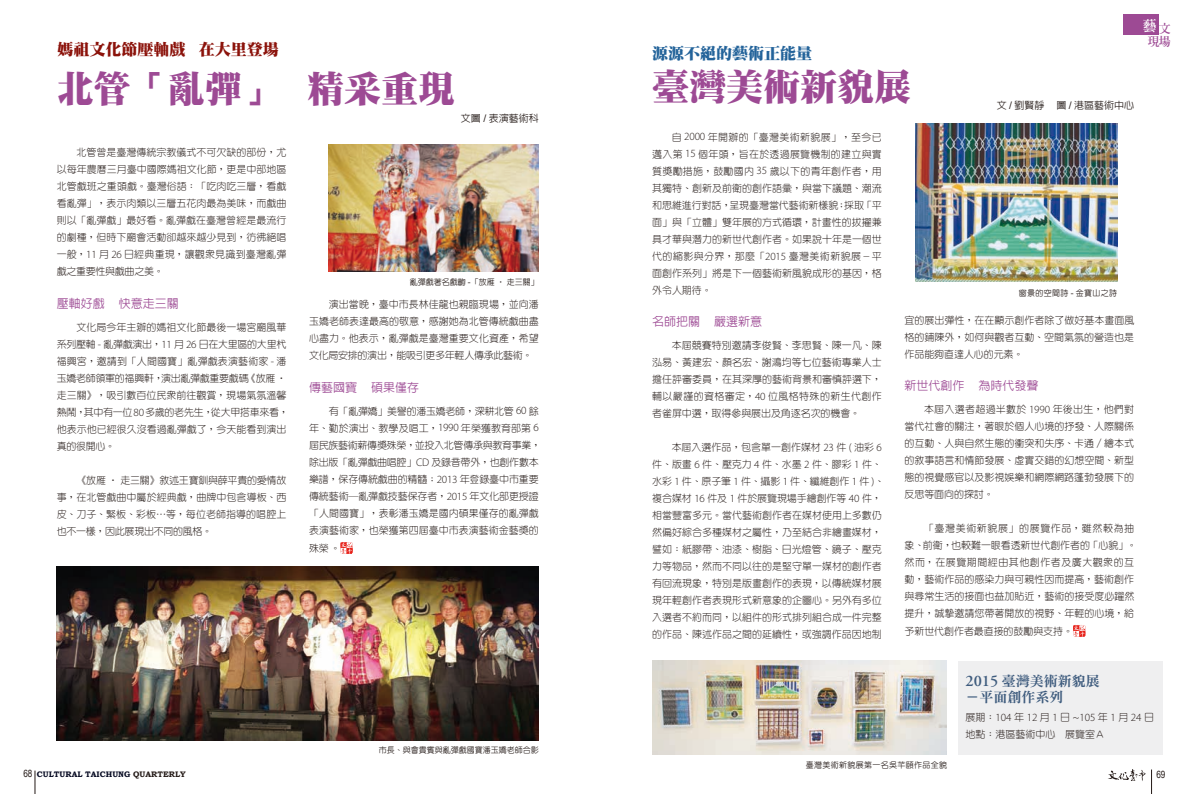
<style>
.page{position:relative;width:1191px;height:794px;background:#fff}
.page>*{position:absolute;margin:0;border:0;box-sizing:border-box;transform-origin:0 0}
.t1{font:37px "DF Ming Std W12";color:#9d4a94}
.t2{font:16px "DF Ming Std W12";color:#8b120a}
.t3{font:16px "DF Ming Std W12";color:#23639a}
.t4{font:14px/16px "DF Ming Std W9";color:#3f5c7e}
.t5{font:800 14px "AR Ming B5";color:#fff}
.t6{font:500 12px "AR Hei B5";color:#9d4a94}
.t7{font:800 12px "AR Ming B5";color:#9d4a94}
.t8{font:300 11px "Myriad Pro";color:#231916}
.t9{font:300 10px/17px "AR Yuan B5";color:#231916;text-align:justify}
.t10{font:500 10px "AR Hei B5";color:#231916}
.t11{font:10px "Arial Narrow";color:#231916}
.t12{font:500 8px "AR Yuan B5";color:#231916}
.t13{font:500 8px "AR Yuan B5";letter-spacing:.04em;color:#231916}
.t14{font:700 8px "Bookman Old Style";color:#050921}
.s1{font-family:"Myriad Pro";font-size:11px}
.s2{font-family:"Arial";font-weight:400;font-size:10.5px}
.s3{font-family:"Arial";font-weight:400;font-size:8.4px}
.s4{font-family:"Adobe Garamond Pro";font-weight:600;font-size:16.1px}
.s5{font-family:"AR Yuan B5";font-size:10px}
.s6{font-family:"Arial Narrow";font-weight:400;font-size:10px;color:#231916}
.s7{color:#231916}
</style>
<div class="page">
<svg style="left:35px;top:770px;width:1px;height:24px"></svg>
<svg style="left:1151px;top:769px;width:1px;height:25px"></svg>
<svg style="left:1108px;top:769px;width:37px;height:12px"></svg>
<div style="left:1123px;top:14px;width:35px;height:20px;background:#9d4a94"></div>
<svg style="left:340px;top:542px;width:13px;height:12px"></svg>
<img style="left:57px;top:566px;width:482px;height:174px">
<img style="left:329px;top:145px;width:210px;height:126px">
<svg style="left:1073px;top:625px;width:13px;height:12px"></svg>
<img style="left:916px;top:123px;width:201px;height:159px">
<img style="left:652px;top:660px;width:294px;height:94px">
<div style="left:958px;top:661px;width:204px;height:93px;background:#efeff0"></div>
<h2 class="t2" style="left:57px;top:40px;width:223px">媽祖文化節壓軸戲 在大里登場</h2>
<h1 class="t1" style="left:57px;top:69px;width:400px">北管「亂彈」 精采重現</h1>
<p class="t9" style="left:57px;top:144px;width:231px;text-indent:20px">北管曾是臺灣傳統宗教儀式不可欠缺的部份，尤以每年農曆三月臺中國際媽祖文化節，更是中部地區北管戲班之重頭戲。臺灣俗語：「吃肉吃三層，看戲看亂彈」，表示肉類以三層五花肉最為美味，而戲曲則以「亂彈戲」最好看。亂彈戲在臺灣曾經是最流行的劇種，但時下廟會活動卻越來越少見到，彷彿絕唱一般，<span class="s1">11</span> 月 <span class="s1">26</span> 日經典重現，讓觀眾見識到臺灣亂彈戲之重要性與戲曲之美。</p>
<p class="t6" style="left:57px;top:298px;width:124px">壓軸好戲 快意走三關</p>
<p class="t9" style="left:57px;top:319px;width:234px;text-align:left;text-indent:20px">文化局今年主辦的媽祖文化節最後一場宮廟風華系列壓軸 <span class="s1">-</span> 亂彈戲演出，<span class="s1">11</span> 月 <span class="s1">26</span> 日在大里區的大里杙福興宮，邀請到「人間國寶」亂彈戲表演藝術家 <span class="s1">-</span> 潘玉嬌老師領軍的福興軒，演出亂彈戲重要戲碼《放雁‧走三關》，吸引數百位民眾前往觀賞，現場氣氛溫馨熱鬧，其中有一位<span class="s1">80</span>多歲的老先生，從大甲搭車來看，他表示他已經很久沒看過亂彈戲了，今天能看到演出真的很開心。</p>
<p class="t9" style="left:57px;top:472px;width:231px;text-indent:20px">《放雁 ‧ 走三關》敘述王寶釧與薛平貴的愛情故事，在北管戲曲中屬於經典戲，曲牌中包含導板、西皮、刀子、緊板、彩板⋯等，每位老師指導的唱腔上也不一樣，因此展現出不同的風格。</p>
<p class="t10" style="left:461px;top:113px;width:79px">文圖 <span class="s2">/</span> 表演藝術科</p>
<p class="t12" style="left:410px;top:278px;width:130px">亂彈戲著名戲齣 <span class="s3">-</span>「放雁 ‧ 走三關」</p>
<p class="t9" style="left:309px;top:296px;width:231px;text-indent:20px">演出當晚，臺中市長林佳龍也親臨現場，並向潘玉嬌老師表達最高的敬意，感謝她為北管傳統戲曲盡心盡力。他表示，亂彈戲是臺灣重要文化資產，希望文化局安排的演出，能吸引更多年輕人傳承此藝術。</p>
<p class="t6" style="left:309px;top:381px;width:112px">傳藝國寶 碩果僅存</p>
<p class="t9" style="left:309px;top:402px;width:234px;text-align:left;text-indent:20px">有「亂彈嬌」美譽的潘玉嬌老師，深耕北管 <span class="s1">60</span> 餘年、勤於演出、教學及唱工，<span class="s1">1990</span> 年榮獲教育部第 <span class="s1">6</span>屆民族藝術薪傳獎殊榮，並投入北管傳承與教育事業，除出版「亂彈戲曲唱腔」<span class="s1">CD</span> 及錄音帶外，也創作數本樂譜，保存傳統戲曲的精髓；<span class="s1">2013</span> 年登錄臺中市重要傳統藝術─亂彈戲技藝保存者，<span class="s1">2015</span> 年文化部更授證「人間國寶」，表彰潘玉嬌是國內碩果僅存的亂彈戲表演藝術家，也榮獲第四屆臺中市表演藝術金藝獎的</p>
<p class="t9" style="left:309px;top:539px;width:33px">殊榮。</p>
<p class="t12" style="left:379px;top:746px;width:162px">市長、與會貴賓與亂彈戲國寶潘玉嬌老師合影</p>
<h2 class="t3" style="left:652px;top:45px;width:161px">源源不絕的藝術正能量</h2>
<h1 class="t1" style="left:652px;top:67px;width:260px">臺灣美術新貌展</h1>
<p class="t10" style="left:996px;top:101px;width:139px">文 <span class="s2">/</span> 劉賢靜 圖 <span class="s2">/</span> 港區藝術中心</p>
<p class="t9" style="left:652px;top:128px;width:231px;text-indent:19px">自 <span class="s1">2000</span> 年開辦的「臺灣美術新貌展」，至今已邁入第 <span class="s1">15</span> 個年頭，旨在於透過展覽機制的建立與實質獎勵措施，鼓勵國內 <span class="s1">35</span> 歲以下的青年創作者，用其獨特、創新及前衛的創作語彙，與當下議題、潮流和思維進行對話，呈現臺灣當代藝術新樣貌；採取「平面」與「立體」雙年展的方式循環，計畫性的拔擢兼具才華與潛力的新世代創作者。如果說十年是一個世代的縮影與分界，那麼「<span class="s1">2015</span> 臺灣美術新貌展－平面創作系列」將是下一個藝術新風貌成形的基因，格外令人期待。</p>
<p class="t6" style="left:652px;top:316px;width:112px">名師把關 嚴選新意</p>
<p class="t9" style="left:652px;top:337px;width:231px;text-indent:19px">本屆競賽特別邀請李俊賢、李思賢、陳一凡、陳泓易、黃建宏、顏名宏、謝鴻均等七位藝術專業人士擔任評審委員，在其深厚的藝術背景和審慎評選下，輔以嚴謹的資格審定，<span class="s1">40</span> 位風格特殊的新生代創作者雀屏中選，取得參與展出及角逐名次的機會。</p>
<p class="t9" style="left:652px;top:438px;width:234px;text-align:left;text-indent:19px">本屆入選作品，包含單一創作媒材 <span class="s1">23</span> 件 <span class="s1">(</span> 油彩 <span class="s1">6</span>件、版畫 <span class="s1">6</span> 件、壓克力 <span class="s1">4</span> 件、水墨 <span class="s1">2</span> 件、膠彩 <span class="s1">1</span> 件、水彩 <span class="s1">1</span> 件、原子筆 <span class="s1">1</span> 件、攝影 <span class="s1">1</span> 件、纖維創作 <span class="s1">1</span> 件 <span class="s1">)</span>、複合媒材 <span class="s1">16</span> 件及 <span class="s1">1</span> 件於展覽現場手繪創作等 <span class="s1">40</span> 件，相當豐富多元。當代藝術創作者在媒材使用上多數仍然偏好綜合多種媒材之屬性，乃至結合非繪畫媒材，譬如：紙膠帶、油漆、樹脂、日光燈管、鏡子、壓克力等物品，然而不同以往的是堅守單一媒材的創作者有回流現象，特別是版畫創作的表現，以傳統媒材展現年輕創作者表現形式新意象的企圖心。另外有多位入選者不約而同，以組件的形式排列組合成一件完整的作品、陳述作品之間的延續性，或強調作品因地制</p>
<p class="t13" style="left:1019px;top:289px;width:100px">窗景的空間詩 <span class="s3">-</span> 金寶山之詩</p>
<p class="t9" style="left:904px;top:311px;width:231px">宜的展出彈性，在在顯示創作者除了做好基本畫面風格的鋪陳外，如何與觀者互動、空間氣氛的營造也是作品能夠直達人心的元素。</p>
<p class="t6" style="left:904px;top:380px;width:136px">新世代創作 為時代發聲</p>
<p class="t9" style="left:904px;top:400px;width:231px;text-indent:19px">本屆入選者超過半數於 <span class="s1">1990</span> 年後出生，他們對當代社會的關注，著眼於個人心境的抒發、人際關係的互動、人與自然生態的衝突和失序、卡通／繪本式的敘事語言和情節發展、虛實交錯的幻想空間、新型態的視覺感官以及影視娛樂和網際網路蓬勃發展下的反思等面向的探討。</p>
<p class="t9" style="left:904px;top:519px;width:234px;text-align:left;text-indent:19px">「臺灣美術新貌展」的展覽作品，雖然較為抽象、前衛，也較難一眼看透新世代創作者的「心貌」。然而，在展覽期間經由其他創作者及廣大觀眾的互動，藝術作品的感染力與可親性因而提高，藝術創作與尋常生活的接面也益加貼近，藝術的接受度必躍然提升，誠摯邀請您帶著開放的視野、年輕的心境，給</p>
<p class="t9" style="left:904px;top:622px;width:170px">予新世代創作者最直接的鼓勵與支持。</p>
<h3 class="t5" style="left:1142px;top:19px;width:30px">藝<sub>文</sub></h3>
<p class="t7" style="left:1147px;top:35px;width:25px">現場</p>
<h3 class="t4" style="left:965px;top:672px;width:136px"><span class="s4">2015</span> 臺灣美術新貌展－平面創作系列</h3>
<p class="t8" style="left:965px;top:710px;width:190px"><span class="s5">展期：</span>104<span class="s5">年</span>12<span class="s5">月</span>1<span class="s5">日</span>~105<span class="s5">年</span>1<span class="s5">月</span>24<span class="s5">日</span></p>
<p class="t9" style="left:965px;top:725px;width:141px">地點：港區藝術中心 展覽室Ａ</p>
<p class="t13" style="left:806px;top:761px;width:143px">臺灣美術新貌展第一名吳芊頤作品全貌</p>
<p class="t14" style="left:23px;top:769px;width:164px"><span class="s6">68</span> CULTURAL TAICHUNG <span class="s7">QUARTERLY</span></p>
<p class="t11" style="left:1156px;top:766px;width:11px">69</p>
</div>
